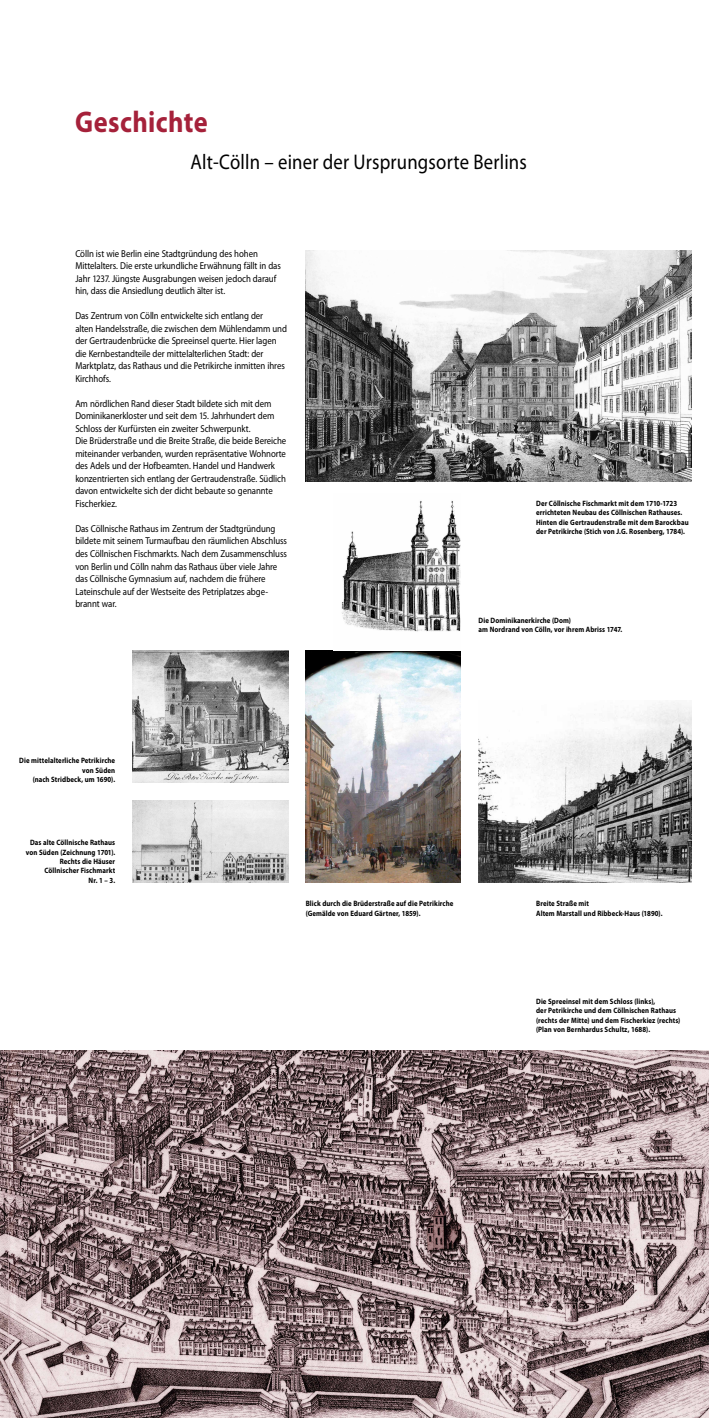
<style>
.page{position:relative;width:709px;height:1418px;background:#fff}
.page>*{position:absolute;margin:0;border:0;box-sizing:border-box;transform-origin:0 0}
.t1{font:700 30px "Myriad Pro";letter-spacing:.015em;color:#a5213a;scale:.88 1}
.t2{font:21.25px "Myriad Pro";letter-spacing:.01em;color:#000;scale:.88 1}
.t3{font:10px "Myriad Pro";letter-spacing:-.01em;color:#000;scale:.88 1}
.t4{font:700 7.75px/9.4px "Myriad Pro";letter-spacing:.01em;color:#000;scale:.88 1}
</style>
<div class="page">
<img style="left:306px;top:650px;width:155px;height:232px">
<img style="left:133px;top:650px;width:155px;height:132px">
<img style="left:133px;top:800px;width:155px;height:82px">
<img style="left:306px;top:250px;width:385px;height:232px">
<img style="left:341px;top:501px;width:120px;height:131px">
<img style="left:478px;top:702px;width:213px;height:180px">
<img style="left:0;top:1050px;width:709px;height:367px">
<h1 class="t1" style="left:75px;top:102px;width:152px">Geschichte</h1>
<p class="t2" style="left:190px;top:149px;width:384px">Alt-Cölln – einer der Ursprungsorte Berlins</p>
<p class="t3" style="left:75px;top:247px;width:209px">Cölln ist wie Berlin eine Stadtgründung des hohen</p>
<p class="t3" style="left:75px;top:260px;width:235px">Mittelalters. Die erste urkundliche Erwähnung fällt in das</p>
<p class="t3" style="left:75px;top:272px;width:230px">Jahr 1237. Jüngste Ausgrabungen weisen jedoch darauf</p>
<p class="t3" style="left:75px;top:285px;width:172px">hin, dass die Ansiedlung deutlich älter ist.</p>
<p class="t3" style="left:75px;top:310px;width:215px">Das Zentrum von Cölln entwickelte sich entlang der</p>
<p class="t3" style="left:75px;top:322px;width:242px">alten Handelsstraße, die zwischen dem Mühlendamm und</p>
<p class="t3" style="left:75px;top:335px;width:230px">der Gertraudenbrücke die Spreeinsel querte. Hier lagen</p>
<p class="t3" style="left:75px;top:347px;width:215px">die Kernbestandteile der mittelalterlichen Stadt: der</p>
<p class="t3" style="left:75px;top:360px;width:240px">Marktplatz, das Rathaus und die Petrikirche inmitten ihres</p>
<p class="t3" style="left:75px;top:372px;width:42px">Kirchhofs.</p>
<p class="t3" style="left:75px;top:397px;width:224px">Am nördlichen Rand dieser Stadt bildete sich mit dem</p>
<p class="t3" style="left:75px;top:410px;width:228px">Dominikanerkloster und seit dem 15. Jahrhundert dem</p>
<p class="t3" style="left:75px;top:422px;width:200px">Schloss der Kurfürsten ein zweiter Schwerpunkt.</p>
<p class="t3" style="left:75px;top:435px;width:241px">Die Brüderstraße und die Breite Straße, die beide Bereiche</p>
<p class="t3" style="left:75px;top:447px;width:241px">miteinander verbanden, wurden repräsentative Wohnorte</p>
<p class="t3" style="left:75px;top:460px;width:228px">des Adels und der Hofbeamten. Handel und Handwerk</p>
<p class="t3" style="left:75px;top:472px;width:241px">konzentrierten sich entlang der Gertraudenstraße. Südlich</p>
<p class="t3" style="left:75px;top:485px;width:226px">davon entwickelte sich der dicht bebaute so genannte</p>
<p class="t3" style="left:75px;top:497px;width:49px">Fischerkiez.</p>
<p class="t3" style="left:75px;top:522px;width:229px">Das Cöllnische Rathaus im Zentrum der Stadtgründung</p>
<p class="t3" style="left:75px;top:535px;width:242px">bildete mit seinem Turmaufbau den räumlichen Abschluss</p>
<p class="t3" style="left:75px;top:547px;width:242px">des Cöllnischen Fischmarkts. Nach dem Zusammenschluss</p>
<p class="t3" style="left:75px;top:560px;width:231px">von Berlin und Cölln nahm das Rathaus über viele Jahre</p>
<p class="t3" style="left:75px;top:572px;width:218px">das Cöllnische Gymnasium auf, nachdem die frühere</p>
<p class="t3" style="left:75px;top:585px;width:220px">Lateinschule auf der Westseite des Petriplatzes abge-</p>
<p class="t3" style="left:75px;top:597px;width:48px">brannt war.</p>
<p class="t4" style="left:536px;top:498px;width:162px">Der Cöllnische Fischmarkt mit dem 1710-1723</p>
<p class="t4" style="left:536px;top:508px;width:168px">errichteten Neubau des Cöllnischen Rathauses.</p>
<p class="t4" style="left:536px;top:517px;width:175px">Hinten die Gertraudenstraße mit dem Barockbau</p>
<p class="t4" style="left:536px;top:526px;width:170px">der Petrikirche (Stich von J.G. Rosenberg, 1784).</p>
<p class="t4" style="left:19px;top:755px;width:111px;text-align:right">Die mittelalterliche Petrikirche von Süden<br>(nach Stridbeck, um 1690).</p>
<p class="t4" style="left:30px;top:837px;width:98px">Das alte Cöllnische Rathaus</p>
<p class="t4" style="left:26px;top:847px;width:103px">von Süden (Zeichnung 1701).</p>
<p class="t4" style="left:60px;top:856px;width:64px">Rechts die Häuser</p>
<p class="t4" style="left:45px;top:865px;width:82px">Cöllnischer Fischmarkt</p>
<p class="t4" style="left:89px;top:875px;width:32px">Nr. 1 – 3.</p>
<p class="t4" style="left:478px;top:615px;width:107px">Die Dominikanerkirche (Dom)</p>
<p class="t4" style="left:478px;top:624px;width:165px">am Nordrand von Cölln, vor ihrem Abriss 1747.</p>
<p class="t4" style="left:306px;top:898px;width:169px">Blick durch die Brüderstraße auf die Petrikirche (Gemälde von Eduard Gärtner, 1859).</p>
<p class="t4" style="left:536px;top:898px;width:61px">Breite Straße mit</p>
<p class="t4" style="left:536px;top:908px;width:145px">Altem Marstall und Ribbeck-Haus (1890).</p>
<p class="t4" style="left:536px;top:996px;width:165px">Die Spreeinsel mit dem Schloss (links),<br>der Petrikirche und dem Cöllnischen Rathaus (rechts der Mitte) und dem Fischerkiez (rechts) (Plan von Bernhardus Schultz, 1688).</p>
</div>
